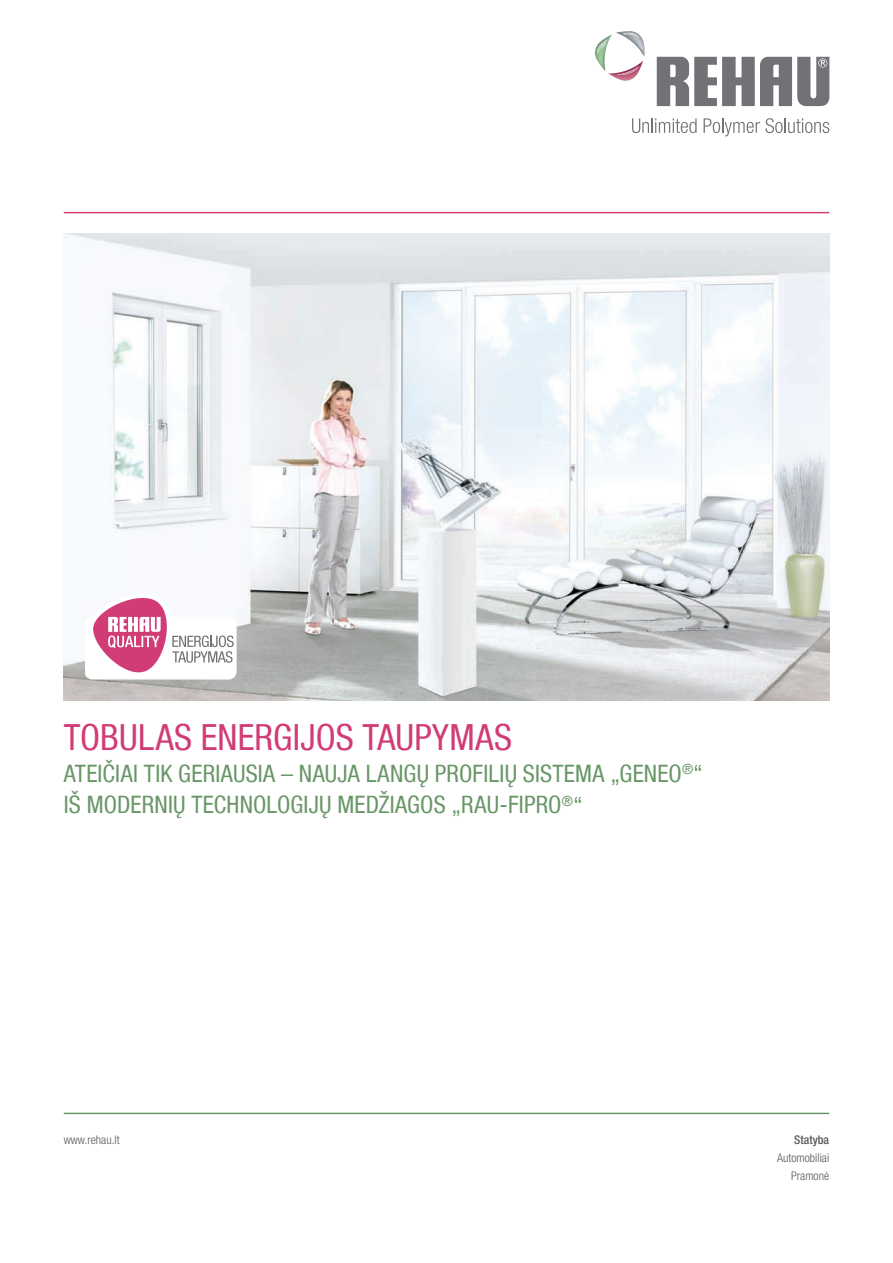
<style>
.page{position:relative;width:893px;height:1263px;background:#fff}
.page>*{position:absolute;margin:0;border:0;box-sizing:border-box;transform-origin:0 0}
.t1{font:condensed 36px "Helvetica Neue LT Com";letter-spacing:.005em;color:#d13c76}
.t2{font:condensed 24px/31.5px "Helvetica Neue LT Com";letter-spacing:.01em;color:#689666}
.t3{font:300 condensed 12px/18px "Helvetica Neue LT Com";color:#57585a;text-align:right}
.t4{font:500 condensed 12px "Helvetica Neue LT Com";color:#57585a}
</style>
<div class="page">
<hr style="left:64px;top:212px;width:765px;height:1px;background:#d13c76">
<hr style="left:64px;top:1113px;width:765px;height:1px;background:#689666">
<svg style="left:632px;top:118px;width:65px;height:15px"></svg>
<svg style="left:704px;top:118px;width:125px;height:18px"></svg>
<svg style="left:657px;top:57px;width:172px;height:49px"></svg>
<svg style="left:595px;top:31px;width:49px;height:50px"></svg>
<img style="left:597px;top:39px;width:10px;height:16px">
<img style="left:616px;top:66px;width:23px;height:9px">
<img style="left:623px;top:33px;width:16px;height:5px">
<img style="left:64px;top:234px;width:765px;height:467px">
<svg style="left:85px;top:594px;width:151px;height:85px"></svg>
<h1 class="t1" style="left:64px;top:716px;width:450px">TOBULAS ENERGIJOS TAUPYMAS</h1>
<p class="t2" style="left:64px;top:757px;width:641px">ATEIČIAI TIK GERIAUSIA – NAUJA LANGŲ PROFILIŲ SISTEMA „GENEO<sup>®</sup>“<br>IŠ MODERNIŲ</p>
<p class="t2" style="left:191px;top:789px;width:393px">TECHNOLOGIJŲ MEDŽIAGOS „RAU-FIPRO<sup>®</sup>“</p>
<p class="t3" style="left:64px;top:1131px;width:57px">www.rehau.lt</p>
<p class="t4" style="left:794px;top:1132px;width:36px">Statyba</p>
<p class="t3" style="left:777px;top:1149px;width:53px">Automobiliai<br>Pramonė</p>
</div>
